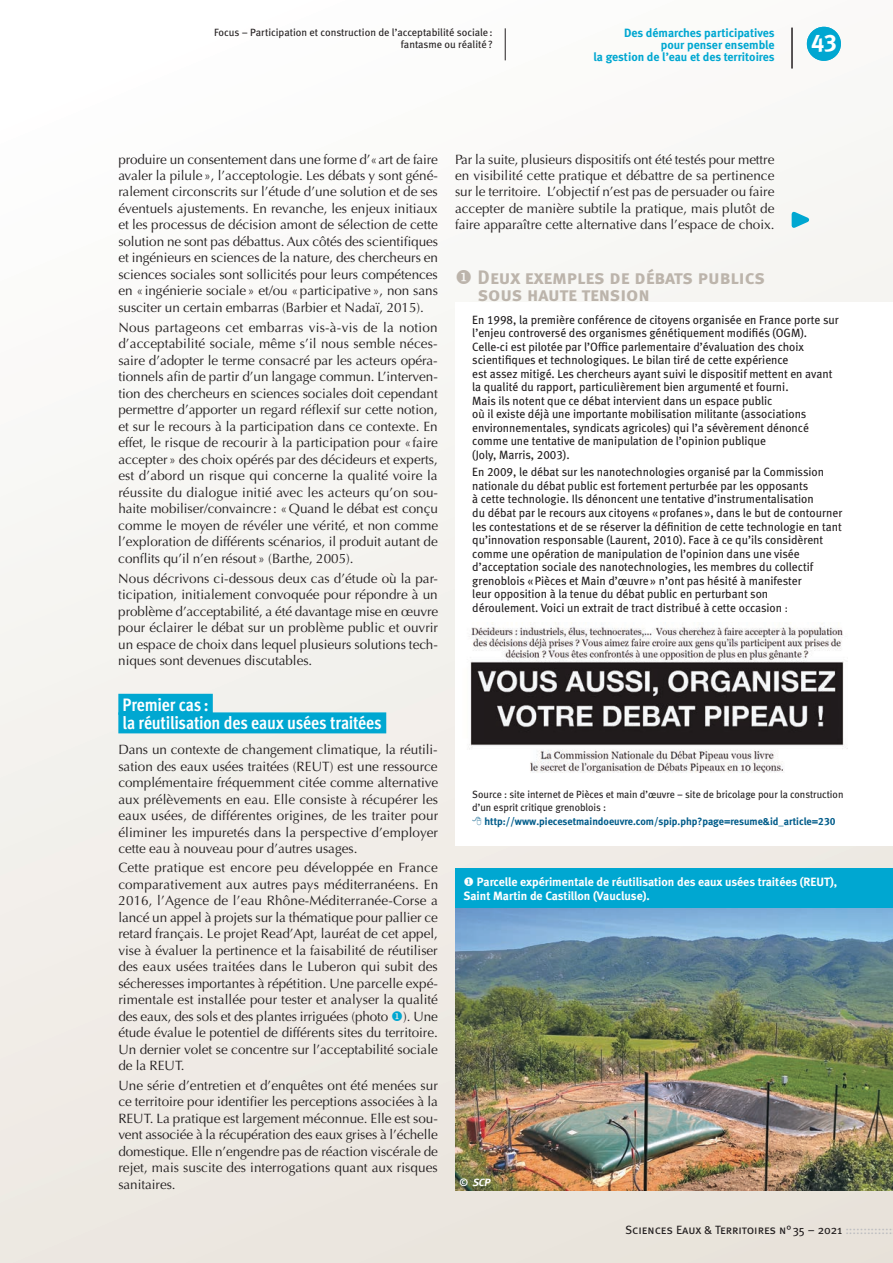
<style>
.page{position:relative;width:893px;height:1263px;background:#fff}
.page>*{position:absolute;margin:0;border:0;box-sizing:border-box;transform-origin:0 0}
.t1{font:24px "Meta Bold Caps Expert";color:#fff}
.t2{font:19.5px/17px "Meta Bold LF Caps";letter-spacing:-.005em;color:#bcb4ab}
.t3{font:700 18px/18.6px "Meta Cond OT";letter-spacing:-.01em;color:#fff}
.t4{font:13.5px/16.5px "Optima";letter-spacing:-.005em;color:#231f20;text-align:justify}
.t5{font:12px/13.5px "Meta Book LF";color:#231f20}
.t6{font:12px/13.5px "Meta Bold LF";color:#fff}
.t7{font:700 12px/12px "Meta";color:#00a7d1;text-align:right}
.t8{font:12px "Meta Book Caps";letter-spacing:-.005em;color:#231f20}
.t9{font:10.5px/13.5px "Meta Book LF";color:#231f20;scale:.96 1}
.t10{font:10.5px/12px "Meta Book LF";color:#231f20;text-align:right}
.t11{font:10.5px "Meta Bold LF";color:#005c8a}
.t12{font:italic 10.5px "Meta Bold LF";color:#fff}
.s1{color:#00a7d1}
.s2{font-size:10.5px}
.s3{color:#bcbdc0}
</style>
<div class="page">
<div style="left:0;top:0;width:893px;height:1263px;background:linear-gradient(to bottom,#fdfefd,#ece6e0)"></div>
<div style="left:118px;top:694px;width:95px;height:21px;background:#00a7d1"></div>
<div style="left:118px;top:712px;width:268px;height:21px;background:#00a7d1"></div>
<hr style="left:505px;top:28px;width:1px;height:32px;background:#231f20">
<svg style="left:788px;top:207px;width:30px;height:25px"></svg>
<div style="left:455px;top:302px;width:438px;height:544px;background:#fff"></div>
<img style="left:469px;top:623px;width:379px;height:150px">
<img style="left:455px;top:908px;width:438px;height:283px">
<div style="left:455px;top:868px;width:438px;height:39px;background:#00a7d1"></div>
<div style="left:807px;top:27px;width:34px;height:34px;background:#00a7d1;border-radius:50%"></div>
<hr style="left:792px;top:28px;width:1px;height:40px;background:#231f20">
<p class="t10" style="left:214px;top:26px;width:280px">Focus – Participation et construction de l’acceptabilité sociale: fantasme ou réalité?</p>
<p class="t7" style="left:594px;top:27px;width:183px">Des démarches participatives<br>pour penser ensemble<br>la gestion de l’eau et des territoires</p>
<h1 class="t1" style="left:811px;top:28px;width:27px">43</h1>
<p class="t4" style="left:118px;top:151px;width:321px">produire un consentement dans une forme d’«art de faire avaler la pilule», l’acceptologie. Les débats y sont géné&shy;ralement circonscrits sur l’étude d’une solution et de ses éventuels ajustements. En revanche, les enjeux initiaux et les processus de décision amont de sélection de cette solution ne sont pas débattus. Aux côtés des scientifiques et ingénieurs en sciences de la nature, des chercheurs en sciences sociales sont sollicités pour leurs compétences en «ingénierie sociale» et/ou «participative», non sans susciter un certain embarras (Barbier et Nadaï, 2015).</p>
<p class="t4" style="left:118px;top:319px;width:321px">Nous partageons cet embarras vis-à-vis de la notion d’acceptabilité sociale, même s’il nous semble néces&shy;saire d’adopter le terme consacré par les acteurs opéra&shy;tionnels afin de partir d’un langage commun. L’interven&shy;tion des chercheurs en sciences sociales doit cependant permettre d’apporter un regard réflexif sur cette notion, et sur le recours à la participation dans ce contexte. En effet, le risque de recourir à la participation pour «faire accepter» des choix opérés par des décideurs et experts, est d’abord un risque qui concerne la qualité voire la réussite du dialogue initié avec les acteurs qu’on sou&shy;haite mobiliser/convaincre: «Quand le débat est conçu comme le moyen de révéler une vérité, et non comme l’exploration de différents scénarios, il produit autant de conflits qu’il n’en résout» (Barthe, 2005).</p>
<p class="t4" style="left:118px;top:570px;width:321px">Nous décrivons ci-dessous deux cas d’étude où la par&shy;ticipation, initialement convoquée pour répondre à un problème d’acceptabilité, a été davantage mise en œuvre pour éclairer le débat sur un problème public et ouvrir un espace de choix dans lequel plusieurs solutions tech&shy;niques sont devenues discutables.</p>
<h3 class="t3" style="left:123px;top:696px;width:261px">Premier cas :<br>la réutilisation des eaux usées traitées</h3>
<p class="t4" style="left:118px;top:742px;width:321px">Dans un contexte de changement climatique, la réutili&shy;sation des eaux usées traitées (REUT) est une ressource complémentaire fréquemment citée comme alternative aux prélèvements en eau. Elle consiste à récupérer les eaux usées, de différentes origines, de les traiter pour éliminer les impuretés dans la perspective d’employer cette eau à nouveau pour d’autres usages.</p>
<p class="t4" style="left:118px;top:859px;width:321px">Cette pratique est encore peu développée en France comparativement aux autres pays méditerranéens. En 2016, l’Agence de l’eau Rhône-Méditerranée-Corse a lancé un appel à projets sur la thématique pour pallier ce retard français. Le projet Read’Apt, lauréat de cet appel, vise à évaluer la pertinence et la faisabilité de réutiliser des eaux usées traitées dans le Luberon qui subit des sécheresses importantes à répétition. Une parcelle expé&shy;rimentale est installée pour tester et analyser la qualité des eaux, des sols et des plantes irriguées (photo <span class="s1">◆</span>). Une étude évalue le potentiel de différents sites du territoire.<br>Un dernier volet se concentre sur l’acceptabilité sociale de la REUT.</p>
<p class="t4" style="left:118px;top:1077px;width:321px">Une série d’entretien et d’enquêtes ont été menées sur ce territoire pour identifier les perceptions associées à la REUT. La pratique est largement méconnue. Elle est sou&shy;vent associée à la récupération des eaux grises à l’échelle domestique. Elle n’engendre pas de réaction viscérale de rejet, mais suscite des interrogations quant aux risques sanitaires.</p>
<p class="t4" style="left:455px;top:151px;width:321px">Par la suite, plusieurs dispositifs ont été testés pour mettre en visibilité cette pratique et débattre de sa pertinence sur le territoire. L’objectif n’est pas de persuader ou faire accepter de manière subtile la pratique, mais plutôt de faire apparaître cette alternative dans l’espace de choix.</p>
<h2 class="t2" style="left:478px;top:268px;width:289px;text-indent:-23px">◆ Deux exemples de débats publics sous haute tension</h2>
<p class="t5" style="left:472px;top:313px;width:368px">En 1998, la première conférence de citoyens organisée en France porte sur l’enjeu controversé des organismes génétiquement modifiés (OGM).<br>Celle-ci est pilotée par l’Office parlementaire d’évaluation des choix scientifiques et technologiques. Le bilan tiré de cette expérience<br>est assez mitigé. Les chercheurs ayant suivi le dispositif mettent en avant la qualité du rapport, particulièrement bien argumenté et fourni.<br>Mais ils notent que ce débat intervient dans un espace public<br>où il existe déjà une importante mobilisation militante (associations environnementales, syndicats agricoles) qui l’a sévèrement dénoncé comme une tentative de manipulation de l’opinion publique<br>(Joly, Marris, 2003).</p>
<p class="t5" style="left:472px;top:465px;width:371px">En 2009, le débat sur les nanotechnologies organisé par la Commission nationale du débat public est fortement perturbée par les opposants<br>à cette technologie. Ils dénoncent une tentative d’instrumentalisation<br>du débat par le recours aux citoyens «profanes», dans le but de contourner les contestations et de se réserver la définition de cette technologie en tant qu’innovation responsable (Laurent, 2010). Face à ce qu’ils considèrent comme une opération de manipulation de l’opinion dans une visée d’acceptation sociale des nanotechnologies, les membres du collectif grenoblois «Pièces et Main d’œuvre» n’ont pas hésité à manifester<br>leur opposition à la tenue du débat public en perturbant son<br>déroulement. Voici un extrait de tract distribué à cette occasion <span class="s2">:</span></p>
<p class="t9" style="left:472px;top:787px;width:388px">Source : site internet de Pièces et main d’œuvre – site de bricolage pour la construction d’un esprit critique grenoblois :</p>
<p class="t11" style="left:484px;top:815px;width:353px">http://www.piecesetmaindoeuvre.com/spip.php?page=resume&amp;id_article=230</p>
<p class="t6" style="left:463px;top:875px;width:375px">◆ Parcelle expérimentale de réutilisation des eaux usées traitées (REUT),<br>Saint Martin de Castillon (Vaucluse).</p>
<p class="t12" style="left:459px;top:1176px;width:33px">© SCP</p>
<p class="t8" style="left:625px;top:1223px;width:269px">Sciences Eaux &amp; Territoires n°35 – 2021 <span class="s3">:::::::::::::</span></p>
</div>
